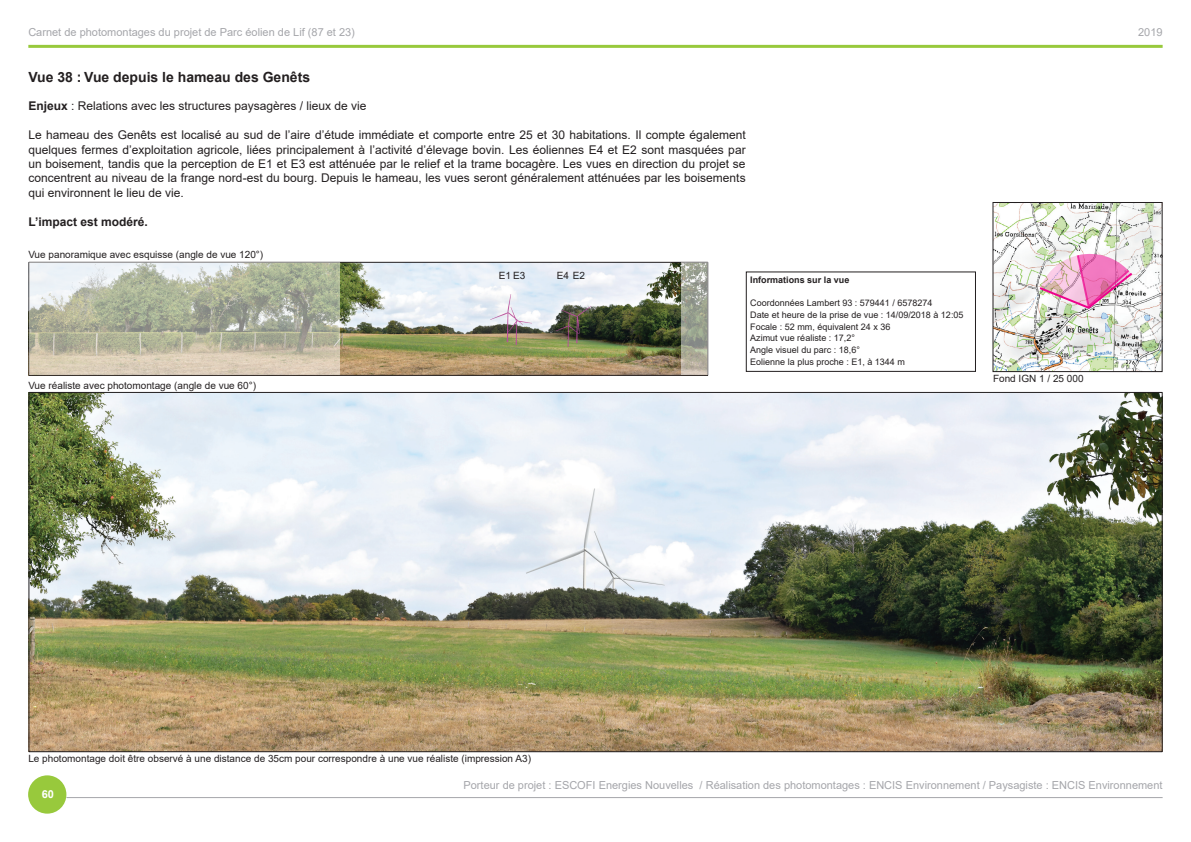
<style>
.page{position:relative;width:1191px;height:842px;background:#fff}
.page>*{position:absolute;margin:0;border:0;box-sizing:border-box;transform-origin:0 0}
.t1{font:700 14px "Arial";color:#231f20}
.t2{font:12px/14.4px "Arial";color:#231f20;text-align:justify}
.t3{font:700 12px "Arial";color:#231f20}
.t4{font:11px "Arial";color:#a5a6aa}
.t5{font:700 11px "Arial";color:#fff}
.t6{font:10px "Arial";color:#231f20}
.t7{font:9px/11.7px "Arial";color:#231f20}
.t8{font:700 9px "Arial";color:#231f20}
.s1{font-weight:700}
</style>
<div class="page">
<div style="left:28px;top:775px;width:38px;height:39px;background:#98c93c;border-radius:50%"></div>
<hr style="left:28px;top:45px;width:1134px;height:3px;background:#98c93c">
<hr style="left:66px;top:797px;width:1096px;height:1px;background:#a5a6aa">
<img style="left:30px;top:394px;width:1130px;height:356px">
<img style="left:994px;top:204px;width:166px;height:166px">
<div style="left:992px;top:202px;width:170px;height:170px;border:1px solid #231f20"></div>
<img style="left:340px;top:264px;width:340px;height:110px">
<div style="left:28px;top:262px;width:680px;height:114px;border:1px solid #231f20"></div>
<div style="left:746px;top:271px;width:230px;height:101px;border:1px solid #231f20"></div>
<svg style="left:29px;top:263px;width:311px;height:112px;background:#bdbdaa"></svg>
<svg style="left:680px;top:263px;width:27px;height:112px;background:#a3a697"></svg>
<img style="left:1038px;top:247px;width:95px;height:63px">
<p class="t4" style="left:28px;top:25px;width:328px">Carnet de photomontages du projet de Parc éolien de Lif (87 et 23)</p>
<p class="t4" style="left:1138px;top:25px;width:26px">2019</p>
<p class="t1" style="left:28px;top:67px;width:283px">Vue 38 : Vue depuis le hameau des Genêts</p>
<p class="t2" style="left:28px;top:99px;width:340px"><span class="s1">Enjeux</span> : Relations avec les structures paysagères / lieux de vie</p>
<p class="t2" style="left:28px;top:128px;width:719px">Le hameau des Genêts est localisé au sud de l’aire d’étude immédiate et comporte entre 25 et 30 habitations. Il compte également quelques fermes d’exploitation agricole, liées principalement à l’activité d’élevage bovin. Les éoliennes E4 et E2 sont masquées par un boisement, tandis que la perception de E1 et E3 est atténuée par le relief et la trame bocagère. Les vues en direction du projet se concentrent au niveau de la frange nord-est du bourg. Depuis le hameau, les vues seront généralement atténuées par les boisements qui environnent le lieu de vie.</p>
<p class="t3" style="left:28px;top:213px;width:121px">L’impact est modéré.</p>
<p class="t6" style="left:28px;top:248px;width:236px">Vue panoramique avec esquisse (angle de vue 120°)</p>
<p class="t6" style="left:28px;top:379px;width:229px">Vue réaliste avec photomontage (angle de vue 60°)</p>
<p class="t6" style="left:499px;top:268px;width:28px">E1 E3</p>
<p class="t6" style="left:557px;top:268px;width:30px">E4 E2</p>
<p class="t6" style="left:28px;top:751px;width:504px">Le photomontage doit être observé à une distance de 35cm pour correspondre à une vue réaliste (impression A3)</p>
<p class="t8" style="left:750px;top:273px;width:101px">Informations sur la vue</p>
<p class="t7" style="left:750px;top:297px;width:215px">Coordonnées Lambert 93 : 579441 / 6578274<br>Date et heure de la prise de vue : 14/09/2018 à 12:05<br>Focale : 52 mm, équivalent 24 x 36<br>Azimut vue réaliste : 17,2°<br>Angle visuel du parc : 18,6°<br>Eolienne la plus proche : E1, à 1344 m</p>
<p class="t6" style="left:993px;top:372px;width:92px">Fond IGN 1 / 25 000</p>
<p class="t5" style="left:42px;top:787px;width:14px">60</p>
<p class="t4" style="left:463px;top:777px;width:700px">Porteur de projet : ESCOFI Energies Nouvelles / Réalisation des photomontages : ENCIS Environnement / Paysagiste : ENCIS Environnement</p>
</div>
